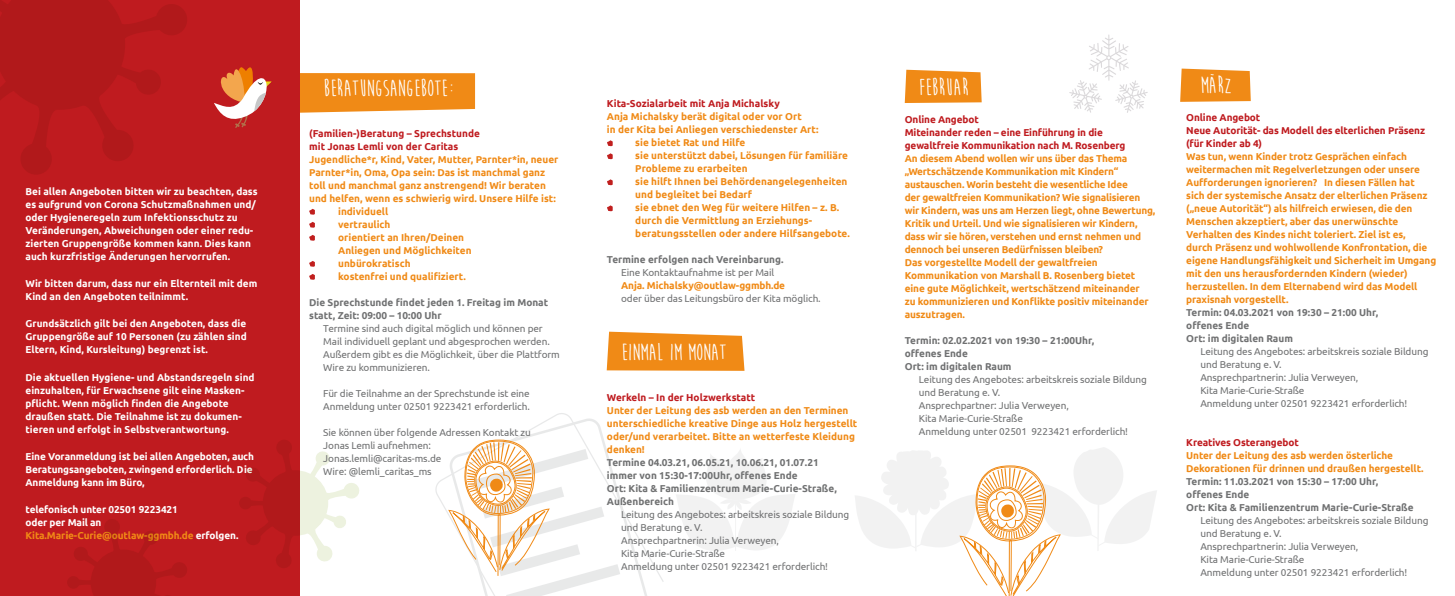
<style>
.page{position:relative;width:1455px;height:596px;background:#fff}
.page>*{position:absolute;margin:0;border:0;box-sizing:border-box;transform-origin:0 0}
.t1{font:700 24px "Moon Flower";letter-spacing:-.01em;color:#fff}
.t2{font:700 10px/13px "Ubuntu";letter-spacing:-.01em;color:#f08a16}
.t3{font:10px/13px "Ubuntu";letter-spacing:-.01em;color:#707172}
.t4{font:700 10px/13px "Ubuntu";color:#fff}
.t5{font:700 10px/13px "Ubuntu";color:#707172}
.t6{font:700 10px/13px "Ubuntu";letter-spacing:-.01em;color:#bf1b1f}
.s1{color:#f08a16}
</style>
<div class="page">
<svg style="left:299px;top:73px;width:176px;height:40px;background:#f09023"></svg>
<div style="left:0;top:0;width:299px;height:595px;background:#bf1b1f"></div>
<svg style="left:606px;top:331px;width:138px;height:39px;background:#f1942a"></svg>
<svg style="left:1180px;top:69px;width:70px;height:33px;background:#f09022"></svg>
<svg style="left:904px;top:70px;width:77px;height:33px;background:#f09124"></svg>
<svg style="left:1069px;top:34px;width:78px;height:79px"></svg>
<svg style="left:214px;top:67px;width:58px;height:61px"></svg>
<svg style="left:0;top:0;width:187px;height:174px"></svg>
<svg style="left:67px;top:519px;width:120px;height:76px"></svg>
<svg style="left:446px;top:415px;width:158px;height:97px"></svg>
<svg style="left:239px;top:438px;width:120px;height:130px"></svg>
<svg style="left:676px;top:450px;width:119px;height:100px"></svg>
<svg style="left:447px;top:439px;width:214px;height:156px"></svg>
<svg style="left:855px;top:447px;width:302px;height:148px"></svg>
<svg style="left:309px;top:209px;width:6px;height:5px"></svg>
<svg style="left:309px;top:222px;width:6px;height:5px"></svg>
<svg style="left:309px;top:235px;width:6px;height:5px"></svg>
<svg style="left:309px;top:261px;width:6px;height:5px"></svg>
<svg style="left:309px;top:274px;width:6px;height:5px"></svg>
<svg style="left:607px;top:140px;width:5px;height:6px"></svg>
<svg style="left:607px;top:153px;width:5px;height:6px"></svg>
<svg style="left:607px;top:179px;width:5px;height:6px"></svg>
<svg style="left:607px;top:205px;width:5px;height:6px"></svg>
<p class="t4" style="left:26px;top:185px;width:233px">Bei allen Angeboten bitten wir zu beachten, dass es aufgrund von Corona Schutzmaßnahmen und/ oder Hygieneregeln zum Infektionsschutz zu Veränderungen, Abweichungen oder einer redu&shy;zierten Gruppengröße kommen kann. Dies kann auch kurzfristige Änderungen hervorrufen.</p>
<p class="t4" style="left:26px;top:277px;width:233px">Wir bitten darum, dass nur ein Elternteil mit dem<br>Kind an den Angeboten teilnimmt.</p>
<p class="t4" style="left:26px;top:317px;width:223px;text-align:justify">Grundsätzlich gilt bei den Angeboten, dass die Gruppengröße auf 10 Personen (zu zählen sind Eltern, Kind, Kursleitung) begrenzt ist.</p>
<p class="t4" style="left:26px;top:370px;width:230px">Die aktuellen Hygiene- und Abstandsregeln sind einzuhalten, für Erwachsene gilt eine Masken&shy;pflicht. Wenn möglich finden die Angebote draußen statt. Die Teilnahme ist zu dokumen&shy;tieren und erfolgt in Selbstverantwortung.</p>
<p class="t4" style="left:26px;top:449px;width:230px">Eine Voranmeldung ist bei allen Angeboten, auch<br>Beratungsangeboten, zwingend erforderlich. Die<br>Anmeldung kann im Büro,</p>
<p class="t4" style="left:26px;top:502px;width:214px">telefonisch unter 02501 9223421<br>oder per Mail an<br><span class="s1">Kita.Marie-Curie@outlaw-ggmbh.de</span> erfolgen.</p>
<h1 class="t1" style="left:323px;top:76px;width:132px">BERATUNGSANGEBOTE:</h1>
<p class="t6" style="left:309px;top:126px;width:172px">(Familien-)Beratung – Sprechstunde mit Jonas Lemli von der Caritas</p>
<p class="t2" style="left:309px;top:152px;width:251px">Jugendliche*r, Kind, Vater, Mutter, Parnter*in, neuer</p>
<p class="t2" style="left:309px;top:165px;width:237px">Parnter*in, Oma, Opa sein: Das ist manchmal ganz</p>
<p class="t2" style="left:309px;top:178px;width:238px">toll und manchmal ganz anstrengend! Wir beraten</p>
<p class="t2" style="left:309px;top:191px;width:248px">und helfen, wenn es schwierig wird. Unsere Hilfe ist:</p>
<p class="t2" style="left:338px;top:204px;width:52px">individuell</p>
<p class="t2" style="left:338px;top:217px;width:54px">vertraulich</p>
<p class="t2" style="left:338px;top:230px;width:127px">orientiert an Ihren/Deinen</p>
<p class="t2" style="left:338px;top:243px;width:135px">Anliegen und Möglichkeiten</p>
<p class="t2" style="left:338px;top:256px;width:74px">unbürokratisch</p>
<p class="t2" style="left:338px;top:269px;width:129px">kostenfrei und qualifiziert.</p>
<p class="t5" style="left:309px;top:295px;width:240px">Die Sprechstunde findet jeden 1. Freitag im Monat statt, Zeit: 09:00 – 10:00 Uhr</p>
<p class="t3" style="left:323px;top:321px;width:238px">Termine sind auch digital möglich und können per Mail individuell geplant und abgesprochen werden.<br>Außerdem gibt es die Möglichkeit, über die Plattform Wire zu kommunizieren.</p>
<p class="t3" style="left:323px;top:386px;width:208px">Für die Teilnahme an der Sprechstunde ist eine<br>Anmeldung unter 02501 9223421 erforderlich.</p>
<p class="t3" style="left:323px;top:425px;width:209px">Sie können über folgende Adressen Kontakt zu<br>Jonas Lemli aufnehmen:<br>Jonas.lemli@caritas-ms.de<br>Wire: @lemli_caritas_ms</p>
<p class="t6" style="left:607px;top:97px;width:174px">Kita-Sozialarbeit mit Anja Michalsky</p>
<p class="t2" style="left:607px;top:110px;width:196px">Anja Michalsky berät digital oder vor Ort</p>
<p class="t2" style="left:607px;top:123px;width:213px">in der Kita bei Anliegen verschiedenster Art:</p>
<p class="t2" style="left:635px;top:136px;width:112px">sie bietet Rat und Hilfe</p>
<p class="t2" style="left:635px;top:149px;width:214px">sie unterstützt dabei, Lösungen für familiäre</p>
<p class="t2" style="left:635px;top:162px;width:114px">Probleme zu erarbeiten</p>
<p class="t2" style="left:635px;top:175px;width:214px">sie hilft Ihnen bei Behördenangelegenheiten</p>
<p class="t2" style="left:635px;top:188px;width:118px">und begleitet bei Bedarf</p>
<p class="t2" style="left:635px;top:201px;width:205px">sie ebnet den Weg für weitere Hilfen – z. B.</p>
<p class="t2" style="left:635px;top:214px;width:178px">durch die Vermittlung an Erziehungs-</p>
<p class="t2" style="left:635px;top:227px;width:216px">beratungsstellen oder andere Hilfsangebote.</p>
<p class="t5" style="left:607px;top:253px;width:178px">Termine erfolgen nach Vereinbarung.</p>
<p class="t3" style="left:621px;top:266px;width:155px">Eine Kontaktaufnahme ist per Mail</p>
<p class="t2" style="left:621px;top:279px;width:165px">Anja. Michalsky@outlaw-ggmbh.de</p>
<p class="t3" style="left:621px;top:292px;width:201px">oder über das Leitungsbüro der Kita möglich.</p>
<h1 class="t1" style="left:621px;top:340px;width:107px">EINMAL IM MONAT</h1>
<p class="t6" style="left:607px;top:390px;width:150px">Werkeln – In der Holzwerkstatt</p>
<p class="t2" style="left:607px;top:403px;width:252px">Unter der Leitung des asb werden an den Terminen unterschiedliche kreative Dinge aus Holz hergestellt oder/und verarbeitet. Bitte an wetterfeste Kleidung denken!</p>
<p class="t5" style="left:607px;top:455px;width:231px">Termine 04.03.21, 06.05.21, 10.06.21, 01.07.21 immer von 15:30-17:00Uhr, offenes Ende<br>Ort: Kita &amp; Familienzentrum Marie-Curie-Straße, Außenbereich</p>
<p class="t3" style="left:621px;top:507px;width:229px">Leitung des Angebotes: arbeitskreis soziale Bildung und Beratung e. V.<br>Ansprechpartnerin: Julia Verweyen,<br>Kita Marie-Curie-Straße<br>Anmeldung unter 02501 9223421 erforderlich!</p>
<h1 class="t1" style="left:918px;top:75px;width:51px">FEBRUAR</h1>
<p class="t6" style="left:904px;top:112px;width:222px">Online Angebot<br>Miteinander reden – eine Einführung in die gewaltfreie Kommunikation nach M. Rosenberg</p>
<p class="t2" style="left:904px;top:151px;width:252px">An diesem Abend wollen wir uns über das Thema „Wertschätzende Kommunikation mit Kindern“ austauschen. Worin besteht die wesentliche Idee<br>der gewaltfreien Kommunikation? Wie signalisieren wir Kindern, was uns am Herzen liegt, ohne Bewertung, Kritik und Urteil. Und wie signalisieren wir Kindern, dass wir sie hören, verstehen und ernst nehmen und dennoch bei unseren Bedürfnissen bleiben?<br>Das vorgestellte Modell der gewaltfreien Kommunikation von Marshall B. Rosenberg bietet eine gute Möglichkeit, wertschätzend miteinander<br>zu kommunizieren und Konflikte positiv miteinander auszutragen.</p>
<p class="t5" style="left:904px;top:333px;width:191px">Termin: 02.02.2021 von 19:30 – 21:00Uhr, offenes Ende<br>Ort: im digitalen Raum</p>
<p class="t3" style="left:918px;top:372px;width:229px">Leitung des Angebotes: arbeitskreis soziale Bildung und Beratung e. V.<br>Ansprechpartner: Julia Verweyen,<br>Kita Marie-Curie-Straße<br>Anmeldung unter 02501 9223421 erforderlich!</p>
<h1 class="t1" style="left:1200px;top:73px;width:33px">MÄRZ</h1>
<p class="t6" style="left:1186px;top:110px;width:240px">Online Angebot<br>Neue Autorität- das Modell des elterlichen Präsenz (für Kinder ab 4)</p>
<p class="t2" style="left:1186px;top:149px;width:251px">Was tun, wenn Kinder trotz Gesprächen einfach weitermachen mit Regelverletzungen oder unsere Aufforderungen ignorieren? In diesen Fällen hat<br>sich der systemische Ansatz der elterlichen Präsenz („neue Autorität“) als hilfreich erwiesen, die den Menschen akzeptiert, aber das unerwünschte Verhalten des Kindes nicht toleriert. Ziel ist es,<br>durch Präsenz und wohlwollende Konfrontation, die eigene Handlungsfähigkeit und Sicherheit im Umgang mit den uns herausfordernden Kindern (wieder) herzustellen. In dem Elternabend wird das Modell praxisnah vorgestellt.</p>
<p class="t5" style="left:1186px;top:305px;width:193px">Termin: 04.03.2021 von 19:30 – 21:00 Uhr, offenes Ende<br>Ort: im digitalen Raum</p>
<p class="t3" style="left:1200px;top:344px;width:229px">Leitung des Angebotes: arbeitskreis soziale Bildung und Beratung e. V.<br>Ansprechpartnerin: Julia Verweyen,<br>Kita Marie-Curie-Straße<br>Anmeldung unter 02501 9223421 erforderlich!</p>
<p class="t6" style="left:1186px;top:435px;width:114px">Kreatives Osterangebot</p>
<p class="t2" style="left:1186px;top:448px;width:239px">Unter der Leitung des asb werden österliche<br>Dekorationen für drinnen und draußen hergestellt.</p>
<p class="t5" style="left:1186px;top:474px;width:229px">Termin: 11.03.2021 von 15:30 – 17:00 Uhr, offenes Ende<br>Ort: Kita &amp; Familienzentrum Marie-Curie-Straße</p>
<p class="t3" style="left:1200px;top:513px;width:229px">Leitung des Angebotes: arbeitskreis soziale Bildung und Beratung e. V.<br>Ansprechpartnerin: Julia Verweyen,<br>Kita Marie-Curie-Straße<br>Anmeldung unter 02501 9223421 erforderlich!</p>
</div>
